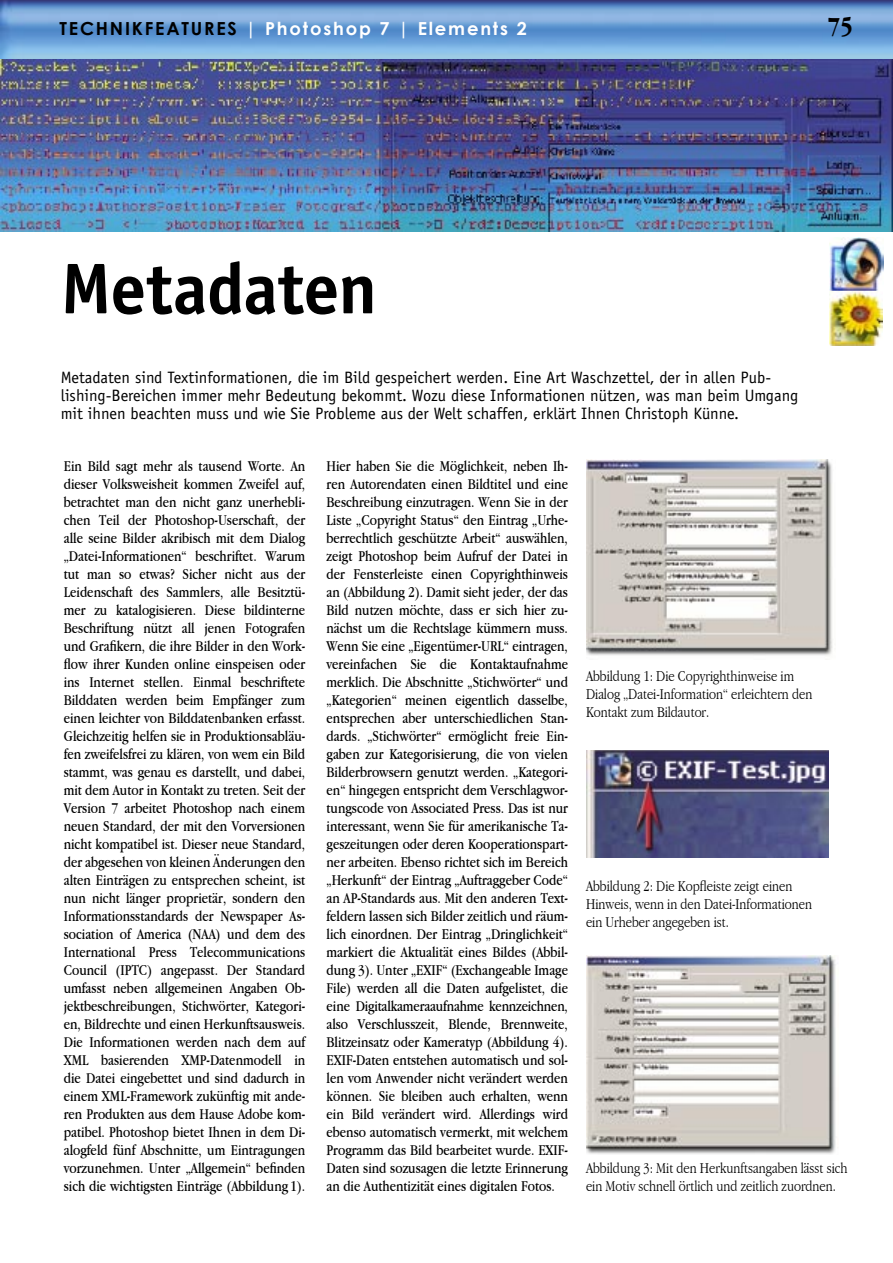
<style>
.page{position:relative;width:893px;height:1263px;background:#fff}
.page>*{position:absolute;margin:0;border:0;box-sizing:border-box;transform-origin:0 0}
.Headline1{font:700 72px "Officina Sans";letter-spacing:-.01em;color:#000}
.t1{font:700 27px "Apple Garamond";color:#000}
.t2{font:700 18px "Century Gothic";letter-spacing:.1em;color:#fff}
.Vorspann{font:16.5px/18px "Officina Sans";color:#000}
.Flie_text{font:15.6px/18px "Apple Garamond";color:#000;text-align:justify}
.Bildlegende_Text{font:300 15.6px/18px "Apple Garamond";color:#000}
.s1{color:#000}
</style>
<div class="page">
<img style="left:0;top:0;width:893px;height:231px">
<img style="left:586px;top:460px;width:247px;height:196px">
<img style="left:586px;top:750px;width:243px;height:108px">
<img style="left:586px;top:956px;width:250px;height:198px">
<img style="left:829px;top:237px;width:54px;height:108px">
<p class="t2" style="left:59px;top:17px;width:469px"><span class="s1">TECHNIKFEATURES</span> | Photoshop 7 | Elements 2</p>
<p class="t1" style="left:828px;top:11px;width:27px">75</p>
<p class="Headline1" style="left:61px;top:244px;width:318px">Metadaten</p>
<p class="Vorspann" style="left:61px;top:368px;width:739px">Metadaten sind Textinformationen, die im Bild gespeichert werden. Eine Art Waschzettel, der in allen Pub&shy;lishing-Bereichen immer mehr Bedeutung bekommt. Wozu diese Informationen nützen, was man beim Umgang mit ihnen beachten muss und wie Sie Probleme aus der Welt schaffen, erklärt Ihnen Christoph Künne.</p>
<p class="Flie_text" style="left:64px;top:457px;width:243px">Ein Bild sagt mehr als tausend Worte. An dieser Volksweisheit kommen Zweifel auf, betrachtet man den nicht ganz unerhebli&shy;chen Teil der Photoshop-Userschaft, der alle seine Bilder akribisch mit dem Dialog „Datei-Informationen“ beschriftet. Warum tut man so etwas? Sicher nicht aus der Leidenschaft des Sammlers, alle Besitztü&shy;mer zu katalogisieren. Diese bildinterne Beschriftung nützt all jenen Fotografen und Grafikern, die ihre Bilder in den Work&shy;flow ihrer Kunden online einspeisen oder ins Internet stellen. Einmal beschriftete Bilddaten werden beim Empfänger zum einen leichter von Bilddatenbanken erfasst.<br>Gleichzeitig helfen sie in Produktionsabläu&shy;fen zweifelsfrei zu klären, von wem ein Bild stammt, was genau es darstellt, und dabei, mit dem Autor in Kontakt zu treten. Seit der Version 7 arbeitet Photoshop nach einem neuen Standard, der mit den Vorversionen nicht kompatibel ist. Dieser neue Standard, der abgesehen von kleinen Änderungen den alten Einträgen zu entsprechen scheint, ist nun nicht länger proprietär, sondern den Informationsstandards der Newspaper As&shy;sociation of America (NAA) und dem des International Press Telecommunications Council (IPTC) angepasst. Der Standard umfasst neben allgemeinen Angaben Ob&shy;jektbeschreibungen, Stichwörter, Kategori&shy;en, Bildrechte und einen Herkunftsausweis.<br>Die Informationen werden nach dem auf XML basierenden XMP-Datenmodell in die Datei eingebettet und sind dadurch in einem XML-Framework zukünftig mit ande&shy;ren Produkten aus dem Hause Adobe kom&shy;patibel. Photoshop bietet Ihnen in dem Di&shy;alogfeld fünf Abschnitte, um Eintragungen vorzunehmen. Unter „Allgemein“ befinden sich die wichtigsten Einträge (Abbildung 1).</p>
<p class="Flie_text" style="left:327px;top:457px;width:243px">Hier haben Sie die Möglichkeit, neben Ih&shy;ren Autorendaten einen Bildtitel und eine Beschreibung einzutragen. Wenn Sie in der Liste „Copyright Status“ den Eintrag „Urhe&shy;berrechtlich geschützte Arbeit“ auswählen, zeigt Photoshop beim Aufruf der Datei in der Fensterleiste einen Copyrighthinweis an (Abbildung 2). Damit sieht jeder, der das Bild nutzen möchte, dass er sich hier zu&shy;nächst um die Rechtslage kümmern muss.<br>Wenn Sie eine „Eigentümer-URL“ eintragen, vereinfachen Sie die Kontaktaufnahme merklich. Die Abschnitte „Stichwörter“ und „Kategorien“ meinen eigentlich dasselbe, entsprechen aber unterschiedlichen Stan&shy;dards. „Stichwörter“ ermöglicht freie Ein&shy;gaben zur Kategorisierung, die von vielen Bilderbrowsern genutzt werden. „Kategori&shy;en“ hingegen entspricht dem Verschlagwor&shy;tungscode von Associated Press. Das ist nur interessant, wenn Sie für amerikanische Ta&shy;geszeitungen oder deren Kooperationspart&shy;ner arbeiten. Ebenso richtet sich im Bereich „Herkunft“ der Eintrag „Auftraggeber Code“ an AP-Standards aus. Mit den anderen Text&shy;feldern lassen sich Bilder zeitlich und räum&shy;lich einordnen. Der Eintrag „Dringlichkeit“ markiert die Aktualität eines Bildes (Abbil&shy;dung 3). Unter „EXIF“ (Exchangeable Image File) werden all die Daten aufgelistet, die eine Digitalkameraaufnahme kennzeichnen, also Verschlusszeit, Blende, Brennweite, Blitzeinsatz oder Kameratyp (Abbildung 4).<br>EXIF-Daten entstehen automatisch und sol&shy;len vom Anwender nicht verändert werden können. Sie bleiben auch erhalten, wenn ein Bild verändert wird. Allerdings wird ebenso automatisch vermerkt, mit welchem Programm das Bild bearbeitet wurde. EXIF-Daten sind sozusagen die letzte Erinnerung an die Authentizität eines digitalen Fotos.</p>
<p class="Bildlegende_Text" style="left:586px;top:667px;width:228px">Abbildung 1: Die Copyrighthinweise im<br>Dialog „Datei-Information“ erleichtern den<br>Kontakt zum Bildautor.</p>
<p class="Bildlegende_Text" style="left:586px;top:876px;width:228px">Abbildung 2: Die Kopfleiste zeigt einen<br>Hinweis, wenn in den Datei-Informationen ein Urheber angegeben ist.</p>
<p class="Bildlegende_Text" style="left:586px;top:1159px;width:263px">Abbildung 3: Mit den Herkunftsangaben lässt sich ein Motiv schnell örtlich und zeitlich zuordnen.</p>
</div>
